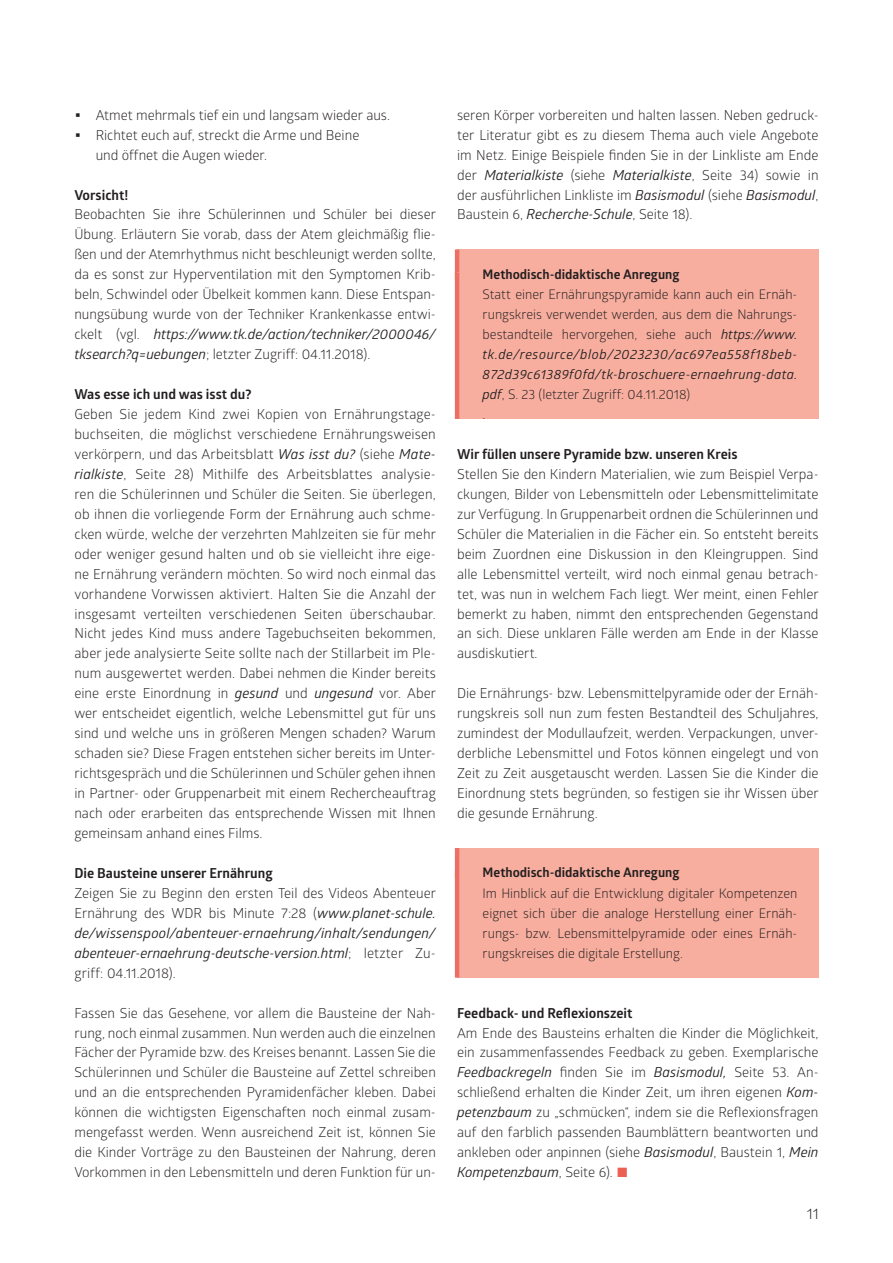
<style>
.page{position:relative;width:893px;height:1263px;background:#fff}
.page>*{position:absolute;margin:0;border:0;box-sizing:border-box;transform-origin:0 0}
.t1{font:15px "Glober";color:#231f20}
.t2{font:13.8px/20px "Glober";color:#231f20;text-align:justify}
.t3{font:italic 13.8px/20px "Glober";color:#231f20;text-align:justify}
.t4{font:700 13.8px "Glober";color:#231f20}
.t5{font:13.2px/20px "Glober";color:#231f20}
.t6{font:700 13.2px "Glober";color:#231f20}
.s1{font-family:"The Sans Os F";font-size:16.5px}
.s2{font-style:italic}
.s3{font-style:normal}
.s4{font-family:"The Sans Os F";font-weight:300;color:#eb6053}
</style>
<div class="page">
<div style="left:457px;top:249px;width:362px;height:31px;background:#f7ae9f"></div>
<hr style="left:455px;top:249px;width:4px;height:31px;background:#ec6f66">
<div style="left:457px;top:272px;width:362px;height:147px;background:#f7ae9f"></div>
<hr style="left:455px;top:272px;width:4px;height:147px;background:#ec6f66">
<div style="left:457px;top:848px;width:362px;height:30px;background:#f7ae9f"></div>
<hr style="left:455px;top:848px;width:4px;height:30px;background:#ec6f66">
<div style="left:457px;top:871px;width:362px;height:107px;background:#f7ae9f"></div>
<hr style="left:455px;top:871px;width:4px;height:107px;background:#ec6f66">
<p class="t2" style="left:74px;top:104px;width:317px"><span class="s1">▪</span> Atmet mehrmals tief ein und langsam wieder aus.</p>
<p class="t2" style="left:96px;top:124px;width:265px;text-indent:-21px"><span class="s1">▪</span> Richtet euch auf, streckt die Arme und Beine und öffnet die Augen wieder.</p>
<p class="t4" style="left:74px;top:185px;width:55px">Vorsicht!</p>
<p class="t2" style="left:74px;top:204px;width:363px">Beobachten Sie ihre Schülerinnen und Schüler bei dieser Übung. Erläutern Sie vorab, dass der Atem gleichmäßig flie&shy;ßen und der Atemrhythmus nicht beschleunigt werden sollte, da es sonst zur Hyperventilation mit den Symptomen Krib&shy;beln, Schwindel oder Übelkeit kommen kann. Diese Entspan&shy;nungsübung wurde von der Techniker Krankenkasse entwi&shy;ckelt (vgl. <span class="s2">https://www.tk.de/action/techniker/2000046/ tksearch?q=uebungen</span>; letzter Zugriff: 04.11.2018).</p>
<p class="t4" style="left:74px;top:384px;width:179px">Was esse ich und was isst du?</p>
<p class="t2" style="left:74px;top:403px;width:363px">Geben Sie jedem Kind zwei Kopien von Ernährungstage&shy;buchseiten, die möglichst verschiedene Ernährungsweisen verkörpern, und das Arbeitsblatt <span class="s2">Was isst du?</span> (siehe <span class="s2">Mate&shy;rialkiste</span>, Seite 28) Mithilfe des Arbeitsblattes analysie&shy;ren die Schülerinnen und Schüler die Seiten. Sie überlegen, ob ihnen die vorliegende Form der Ernährung auch schme&shy;cken würde, welche der verzehrten Mahlzeiten sie für mehr oder weniger gesund halten und ob sie vielleicht ihre eige&shy;ne Ernährung verändern möchten. So wird noch einmal das vorhandene Vorwissen aktiviert. Halten Sie die Anzahl der insgesamt verteilten verschiedenen Seiten überschaubar.<br>Nicht jedes Kind muss andere Tagebuchseiten bekommen, aber jede analysierte Seite sollte nach der Stillarbeit im Ple&shy;num ausgewertet werden. Dabei nehmen die Kinder bereits eine erste Einordnung in <span class="s2">gesund</span> und <span class="s2">ungesund</span> vor. Aber wer entscheidet eigentlich, welche Lebensmittel gut für uns sind und welche uns in größeren Mengen schaden? Warum schaden sie? Diese Fragen entstehen sicher bereits im Unter&shy;richtsgespräch und die Schülerinnen und Schüler gehen ihnen in Partner- oder Gruppenarbeit mit einem Rechercheauftrag nach oder erarbeiten das entsprechende Wissen mit Ihnen gemeinsam anhand eines Films.</p>
<p class="t4" style="left:74px;top:863px;width:200px">Die Bausteine unserer Ernährung</p>
<p class="t3" style="left:74px;top:882px;width:363px"><span class="s3">Zeigen Sie zu Beginn den ersten Teil des Videos Abenteuer Ernährung des WDR bis Minute 7:28 (</span>www.planet-schule. de/wissenspool/abenteuer-ernaehrung/inhalt/sendungen/ abenteuer-ernaehrung-deutsche-version.html<span class="s3">; letzter Zu&shy;griff: 04.11.2018).</span></p>
<p class="t2" style="left:74px;top:1002px;width:363px">Fassen Sie das Gesehene, vor allem die Bausteine der Nah&shy;rung, noch einmal zusammen. Nun werden auch die einzelnen Fächer der Pyramide bzw. des Kreises benannt. Lassen Sie die Schülerinnen und Schüler die Bausteine auf Zettel schreiben und an die entsprechenden Pyramidenfächer kleben. Dabei können die wichtigsten Eigenschaften noch einmal zusam&shy;mengefasst werden. Wenn ausreichend Zeit ist, können Sie die Kinder Vorträge zu den Bausteinen der Nahrung, deren Vorkommen in den Lebensmitteln und deren Funktion für un-</p>
<p class="t2" style="left:457px;top:104px;width:363px">seren Körper vorbereiten und halten lassen. Neben gedruck&shy;ter Literatur gibt es zu diesem Thema auch viele Angebote im Netz. Einige Beispiele finden Sie in der Linkliste am Ende der <span class="s2">Materialkiste</span> (siehe <span class="s2">Materialkiste</span>, Seite 34) sowie in der ausführlichen Linkliste im <span class="s2">Basismodul</span> (siehe <span class="s2">Basismodul</span>, Baustein 6, <span class="s2">Recherche-Schule</span>, Seite 18).</p>
<p class="t6" style="left:483px;top:265px;width:198px">Methodisch-didaktische Anregung</p>
<p class="t5" style="left:483px;top:284px;width:316px">Statt einer Ernährungspyramide kann auch ein Ernäh&shy;rungskreis verwendet werden, aus dem die Nahrungs&shy;bestandteile hervorgehen, siehe auch <span class="s2">https://www. tk.de/resource/blob/2023230/ac697ea558f18beb-872d39c61389f0fd/tk-broschuere-ernaehrung-data. pdf</span>, S. 23 (letzter Zugriff: 04.11.2018)<br>.</p>
<p class="t4" style="left:457px;top:444px;width:282px">Wir füllen unsere Pyramide bzw. unseren Kreis</p>
<p class="t2" style="left:457px;top:463px;width:363px">Stellen Sie den Kindern Materialien, wie zum Beispiel Verpa&shy;ckungen, Bilder von Lebensmitteln oder Lebensmittelimitate zur Verfügung. In Gruppenarbeit ordnen die Schülerinnen und Schüler die Materialien in die Fächer ein. So entsteht bereits beim Zuordnen eine Diskussion in den Kleingruppen. Sind alle Lebensmittel verteilt, wird noch einmal genau betrach&shy;tet, was nun in welchem Fach liegt. Wer meint, einen Fehler bemerkt zu haben, nimmt den entsprechenden Gegenstand an sich. Diese unklaren Fälle werden am Ende in der Klasse ausdiskutiert.</p>
<p class="t2" style="left:457px;top:683px;width:363px">Die Ernährungs- bzw. Lebensmittelpyramide oder der Ernäh&shy;rungskreis soll nun zum festen Bestandteil des Schuljahres, zumindest der Modullaufzeit, werden. Verpackungen, unver&shy;derbliche Lebensmittel und Fotos können eingelegt und von Zeit zu Zeit ausgetauscht werden. Lassen Sie die Kinder die Einordnung stets begründen, so festigen sie ihr Wissen über die gesunde Ernährung.</p>
<p class="t6" style="left:483px;top:863px;width:198px">Methodisch-didaktische Anregung</p>
<p class="t5" style="left:483px;top:882px;width:316px;text-align:justify">Im Hinblick auf die Entwicklung digitaler Kompetenzen eignet sich über die analoge Herstellung einer Ernäh&shy;rungs- bzw. Lebensmittelpyramide oder eines Ernäh&shy;rungskreises die digitale Erstellung.</p>
<p class="t4" style="left:457px;top:1003px;width:177px">Feedback- und Reflexionszeit</p>
<p class="t2" style="left:457px;top:1022px;width:363px">Am Ende des Bausteins erhalten die Kinder die Möglichkeit, ein zusammenfassendes Feedback zu geben. Exemplarische <span class="s2">Feedbackregeln</span> finden Sie im <span class="s2">Basismodul,</span> Seite 53. An&shy;schließend erhalten die Kinder Zeit, um ihren eigenen <span class="s2">Kom&shy;petenzbaum</span> zu „schmücken“, indem sie die Reflexionsfragen auf den farblich passenden Baumblättern beantworten und ankleben oder anpinnen (siehe <span class="s2">Basismodul</span>, Baustein 1, <span class="s2">Mein Kompetenzbaum</span>, Seite 6). <span class="s4">■</span></p>
<p class="t1" style="left:807px;top:1203px;width:13px">11</p>
</div>
